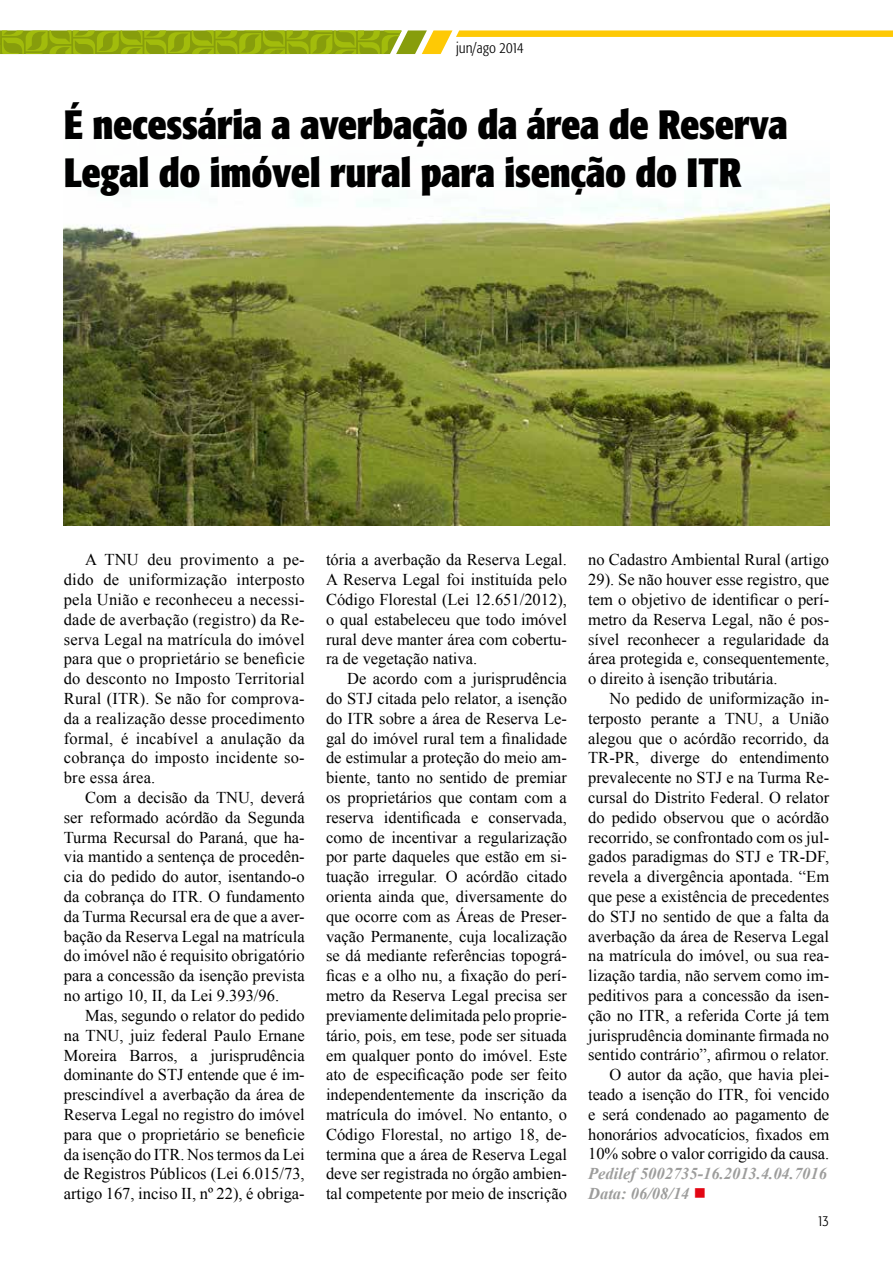
<style>
.page{position:relative;width:893px;height:1263px;background:#fff}
.page>*{position:absolute;margin:0;border:0;box-sizing:border-box;transform-origin:0 0}
.t1{font:700 condensed 40.5px/48.6px "Formata";letter-spacing:-.01em;color:#000}
.t2{font:16.5px/19.8px "Times New Roman";color:#000;text-align:justify}
.t3{font:italic 700 16.5px/19.8px "Times New Roman";color:#9d9d9c}
.t4{font:300 condensed 15px "Formata";color:#000}
.s1{color:#e30613}
</style>
<div class="page">
<svg style="left:0;top:30px;width:893px;height:24px"></svg>
<img style="left:64px;top:188px;width:765px;height:337px">
<p class="t4" style="left:456px;top:39px;width:69px">jun/ago 2014</p>
<h1 class="t1" style="left:64px;top:100px;width:725px">É necessária a averbação da área de Reserva<br>Legal do imóvel rural para isenção do ITR</h1>
<p class="t2" style="left:64px;top:550px;width:242px;text-indent:21px">A TNU deu provimento a pe&shy;dido de uniformização interposto pela União e reconheceu a necessi&shy;dade de averbação (registro) da Re&shy;serva Legal na matrícula do imóvel para que o proprietário se beneficie do desconto no Imposto Territorial Rural (ITR). Se não for comprova&shy;da a realização desse procedimento formal, é incabível a anulação da cobrança do imposto incidente so&shy;bre essa área.</p>
<p class="t2" style="left:64px;top:787px;width:242px;text-indent:21px">Com a decisão da TNU, deverá ser reformado acórdão da Segunda Turma Recursal do Paraná, que ha&shy;via mantido a sentença de procedên&shy;cia do pedido do autor, isentando-o da cobrança do ITR. O fundamento da Turma Recursal era de que a aver&shy;bação da Reserva Legal na matrícula do imóvel não é requisito obrigatório para a concessão da isenção prevista no artigo 10, II, da Lei 9.393/96.</p>
<p class="t2" style="left:64px;top:1005px;width:242px;text-indent:21px">Mas, segundo o relator do pedido na TNU, juiz federal Paulo Ernane Moreira Barros, a jurisprudência dominante do STJ entende que é im&shy;prescindível a averbação da área de Reserva Legal no registro do imóvel para que o proprietário se beneficie da isenção do ITR. Nos termos da Lei de Registros Públicos (Lei 6.015/73, artigo 167, inciso II, nº 22), é obriga-</p>
<p class="t2" style="left:326px;top:550px;width:242px">tória a averbação da Reserva Legal.<br>A Reserva Legal foi instituída pelo Código Florestal (Lei 12.651/2012), o qual estabeleceu que todo imóvel rural deve manter área com cobertu&shy;ra de vegetação nativa.</p>
<p class="t2" style="left:326px;top:668px;width:242px;text-indent:21px">De acordo com a jurisprudência do STJ citada pelo relator, a isenção do ITR sobre a área de Reserva Le&shy;gal do imóvel rural tem a finalidade de estimular a proteção do meio am&shy;biente, tanto no sentido de premiar os proprietários que contam com a reserva identificada e conservada, como de incentivar a regularização por parte daqueles que estão em si&shy;tuação irregular. O acórdão citado orienta ainda que, diversamente do que ocorre com as Áreas de Preser&shy;vação Permanente, cuja localização se dá mediante referências topográ&shy;ficas e a olho nu, a fixação do perí&shy;metro da Reserva Legal precisa ser previamente delimitada pelo proprie&shy;tário, pois, em tese, pode ser situada em qualquer ponto do imóvel. Este ato de especificação pode ser feito independentemente da inscrição da matrícula do imóvel. No entanto, o Código Florestal, no artigo 18, de&shy;termina que a área de Reserva Legal deve ser registrada no órgão ambien&shy;tal competente por meio de inscrição</p>
<p class="t2" style="left:588px;top:550px;width:242px">no Cadastro Ambiental Rural (artigo 29). Se não houver esse registro, que tem o objetivo de identificar o perí&shy;metro da Reserva Legal, não é pos&shy;sível reconhecer a regularidade da área protegida e, consequentemente, o direito à isenção tributária.</p>
<p class="t2" style="left:588px;top:688px;width:242px;text-align:right">No pedido de uniformização in&shy;terposto perante a TNU, a União alegou que o acórdão recorrido, da TR-PR, diverge do entendimento prevalecente no STJ e na Turma Re&shy;cursal do Distrito Federal. O relator do pedido observou que o acórdão recorrido, se confrontado com os jul&shy;gados paradigmas do STJ e TR-DF, revela a divergência apontada. “Em que pese a existência de precedentes do STJ no sentido de que a falta da averbação da área de Reserva Legal na matrícula do imóvel, ou sua rea&shy;lização tardia, não servem como im&shy;peditivos para a concessão da isen&shy;ção no ITR, a referida Corte já tem jurisprudência dominante firmada no sentido contrário”, afirmou o relator.<br>O autor da ação, que havia plei&shy;teado a isenção do ITR, foi vencido e será condenado ao pagamento de honorários advocatícios, fixados em 10% sobre o valor corrigido da causa.</p>
<p class="t3" style="left:588px;top:1163px;width:240px">Pedilef 5002735-16.2013.4.04.7016<br>Data: 06/08/14 <span class="s1">■</span></p>
<p class="t4" style="left:817px;top:1212px;width:14px">13</p>
</div>
